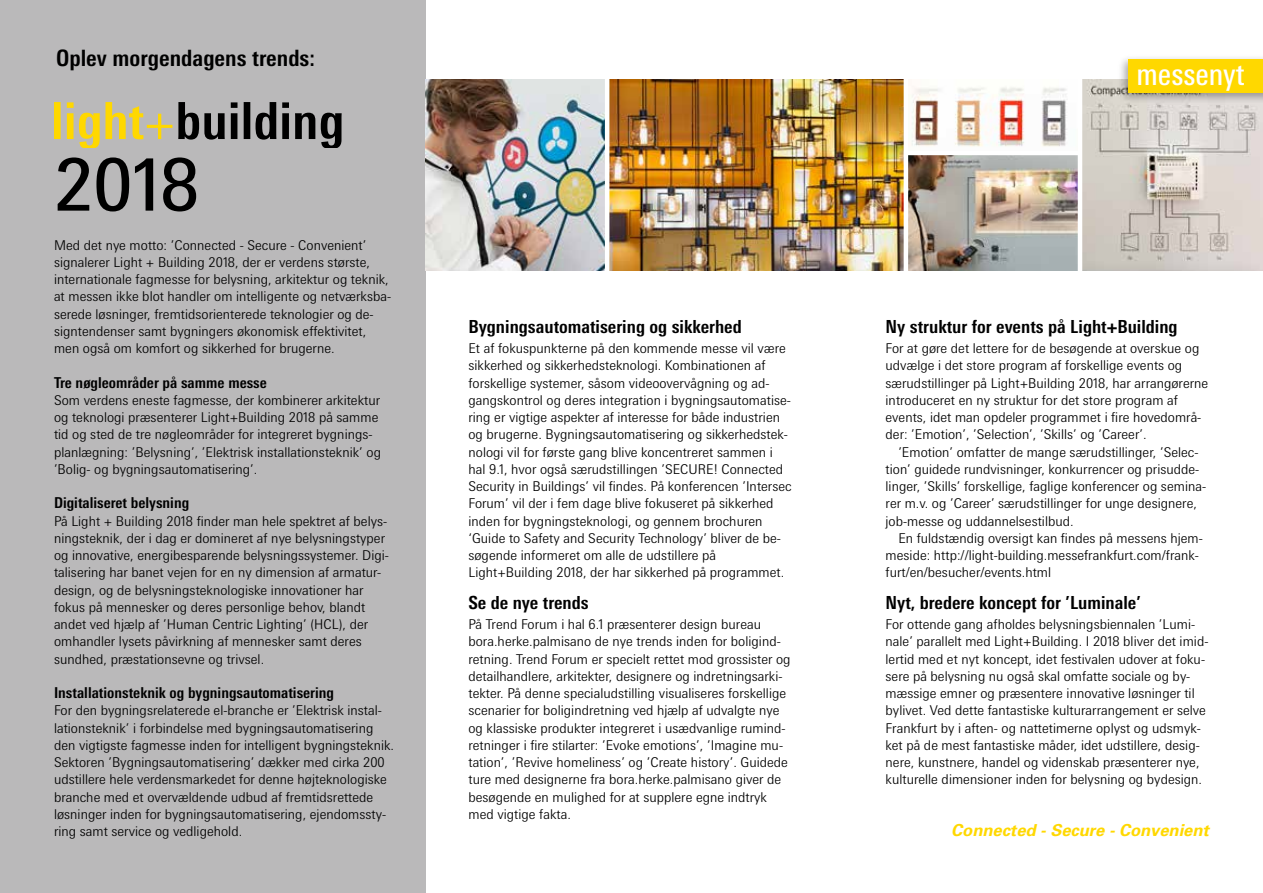
<style>
.page{position:relative;width:1263px;height:893px;background:#fff}
.page>*{position:absolute;margin:0;border:0;box-sizing:border-box;transform-origin:0 0}
.t1{font:72.6px "Messe Univers";color:#000}
.t2{font:condensed 30.6px "Messe Univers";color:#fff}
.t3{font:700 condensed 22.5px "Messe Univers";color:#000}
.t4{font:700 condensed 18px "Messe Univers";color:#000}
.t5{font:italic 700 16.5px "Univers";color:#ffd800}
.t6{font:700 condensed 15px "Messe Univers";color:#000}
.t7{font:300 13.5px/17.2px "Messe Univers";color:#000}
</style>
<div class="page">
<img style="left:908px;top:79px;width:177px;height:68px">
<img style="left:908px;top:155px;width:170px;height:116px">
<img style="left:1082px;top:80px;width:181px;height:191px">
<img style="left:425px;top:79px;width:479px;height:192px">
<div style="left:0;top:0;width:425px;height:893px;background:#bab9ba"></div>
<div style="left:1117px;top:54px;width:146px;height:50px;background:#000;opacity:.35"></div>
<div style="left:1129px;top:60px;width:134px;height:33px;background:#ffd800"></div>
<svg style="left:54px;top:102px;width:7px;height:37px"></svg>
<svg style="left:67px;top:102px;width:105px;height:45px"></svg>
<svg style="left:178px;top:102px;width:47px;height:38px"></svg>
<svg style="left:231px;top:102px;width:6px;height:37px"></svg>
<svg style="left:244px;top:102px;width:6px;height:37px"></svg>
<svg style="left:256px;top:102px;width:20px;height:38px"></svg>
<svg style="left:282px;top:102px;width:7px;height:37px"></svg>
<svg style="left:295px;top:113px;width:20px;height:26px"></svg>
<svg style="left:321px;top:113px;width:21px;height:34px"></svg>
<hr style="left:1078px;top:70px;width:4px;height:220px;background:#fff">
<hr style="left:605px;top:70px;width:4px;height:220px;background:#fff">
<h3 class="t3" style="left:56px;top:44px;width:260px">Oplev morgendagens trends:</h3>
<h1 class="t1" style="left:54px;top:140px;width:147px">2018</h1>
<p class="t7" style="left:54px;top:236px;width:339px">Med det nye motto: ’Connected - Secure - Convenient’ signalerer Light + Building 2018, der er verdens største, internationale fagmesse for belysning, arkitektur og teknik, at messen ikke blot handler om intelligente og netværksba&shy;serede løsninger, fremtidsorienterede teknologier og de&shy;signtendenser samt bygningers økonomisk effektivitet, men også om komfort og sikkerhed for brugerne.</p>
<p class="t6" style="left:54px;top:373px;width:214px">Tre nøgleområder på samme messe</p>
<p class="t7" style="left:54px;top:391px;width:329px">Som verdens eneste fagmesse, der kombinerer arkitektur og teknologi præsenterer Light+Building 2018 på samme tid og sted de tre nøgleområder for integreret bygnings&shy;planlægning: ’Belysning’, ’Elektrisk installationsteknik’ og ’Bolig- og bygningsautomatisering’.</p>
<p class="t6" style="left:54px;top:494px;width:137px">Digitaliseret belysning</p>
<p class="t7" style="left:54px;top:512px;width:336px">På Light + Building 2018 finder man hele spektret af belys&shy;ningsteknik, der i dag er domineret af nye belysningstyper og innovative, energibesparende belysningssystemer. Digi&shy;talisering har banet vejen for en ny dimension af armatur&shy;design, og de belysningsteknologiske innovationer har fokus på mennesker og deres personlige behov, blandt andet ved hjælp af ’Human Centric Lighting’ (HCL), der omhandler lysets påvirkning af mennesker samt deres sundhed, præstationsevne og trivsel.</p>
<p class="t6" style="left:54px;top:683px;width:282px">Installationsteknik og bygningsautomatisering</p>
<p class="t7" style="left:54px;top:702px;width:342px">For den bygningsrelaterede el-branche er ’Elektrisk instal&shy;lationsteknik’ i forbindelse med bygningsautomatisering den vigtigste fagmesse inden for intelligent bygningsteknik.<br>Sektoren ’Bygningsautomatisering’ dækker med cirka 200 udstillere hele verdensmarkedet for denne højteknologiske branche med et overvældende udbud af fremtidsrettede løsninger inden for bygningsautomatisering, ejendomssty&shy;ring samt service og vedligehold.</p>
<h3 class="t4" style="left:468px;top:315px;width:275px">Bygningsautomatisering og sikkerhed</h3>
<p class="t7" style="left:468px;top:339px;width:325px">Et af fokuspunkterne på den kommende messe vil være sikkerhed og sikkerhedsteknologi. Kombinationen af forskellige systemer, såsom videoovervågning og ad&shy;gangskontrol og deres integration i bygningsautomatise&shy;ring er vigtige aspekter af interesse for både industrien og brugerne. Bygningsautomatisering og sikkerhedstek&shy;nologi vil for første gang blive koncentreret sammen i hal 9.1, hvor også særudstillingen ’SECURE! Connected Security in Buildings’ vil findes. På konferencen ’Intersec Forum’ vil der i fem dage blive fokuseret på sikkerhed inden for bygningsteknologi, og gennem brochuren ‘Guide to Safety and Security Technology’ bliver de be&shy;søgende informeret om alle de udstillere på Light+Building 2018, der har sikkerhed på programmet.</p>
<h3 class="t4" style="left:468px;top:591px;width:122px">Se de nye trends</h3>
<p class="t7" style="left:468px;top:615px;width:324px">På Trend Forum i hal 6.1 præsenterer design bureau bora.herke.palmisano de nye trends inden for boligind&shy;retning. Trend Forum er specielt rettet mod grossister og detailhandlere, arkitekter, designere og indretningsarki&shy;tekter. På denne specialudstilling visualiseres forskellige scenarier for boligindretning ved hjælp af udvalgte nye og klassiske produkter integreret i usædvanlige rumind&shy;retninger i fire stilarter: ’Evoke emotions’, ’Imagine mu&shy;tation’, ’Revive homeliness’ og ’Create history’. Guidede ture med designerne fra bora.herke.palmisano giver de besøgende en mulighed for at supplere egne indtryk med vigtige fakta.</p>
<h2 class="t2" style="left:1136px;top:55px;width:110px">messenyt</h2>
<h3 class="t4" style="left:885px;top:315px;width:294px">Ny struktur for events på Light+Building</h3>
<p class="t7" style="left:885px;top:339px;width:324px">For at gøre det lettere for de besøgende at overskue og udvælge i det store program af forskellige events og særudstillinger på Light+Building 2018, har arrangørerne introduceret en ny struktur for det store program af events, idet man opdeler programmet i fire hovedområ&shy;der: ’Emotion’, ’Selection’, ’Skills’ og ’Career’.</p>
<p class="t7" style="left:885px;top:443px;width:322px;text-indent:13px">’Emotion’ omfatter de mange særudstillinger, ’Selec&shy;tion’ guidede rundvisninger, konkurrencer og prisudde&shy;linger, ’Skills’ forskellige, faglige konferencer og semina&shy;rer m.v. og ’Career’ særudstillinger for unge designere, job-messe og uddannelsestilbud.</p>
<p class="t7" style="left:885px;top:529px;width:319px;text-indent:13px">En fuldstændig oversigt kan findes på messens hjem&shy;meside: http://light-building.messefrankfurt.com/frank&shy;furt/en/besucher/events.html</p>
<h3 class="t4" style="left:885px;top:591px;width:257px">Nyt, bredere koncept for ’Luminale’</h3>
<p class="t7" style="left:885px;top:615px;width:324px">For ottende gang afholdes belysningsbiennalen ’Lumi&shy;nale’ parallelt med Light+Building. I 2018 bliver det imid&shy;lertid med et nyt koncept, idet festivalen udover at foku&shy;sere på belysning nu også skal omfatte sociale og by&shy;mæssige emner og præsentere innovative løsninger til bylivet. Ved dette fantastiske kulturarrangement er selve Frankfurt by i aften- og nattetimerne oplyst og udsmyk&shy;ket på de mest fantastiske måder, idet udstillere, desig&shy;nere, kunstnere, handel og videnskab præsenterer nye, kulturelle dimensioner inden for belysning og bydesign.</p>
<p class="t5" style="left:951px;top:820px;width:259px">Connected - Secure - Convenient</p>
</div>
